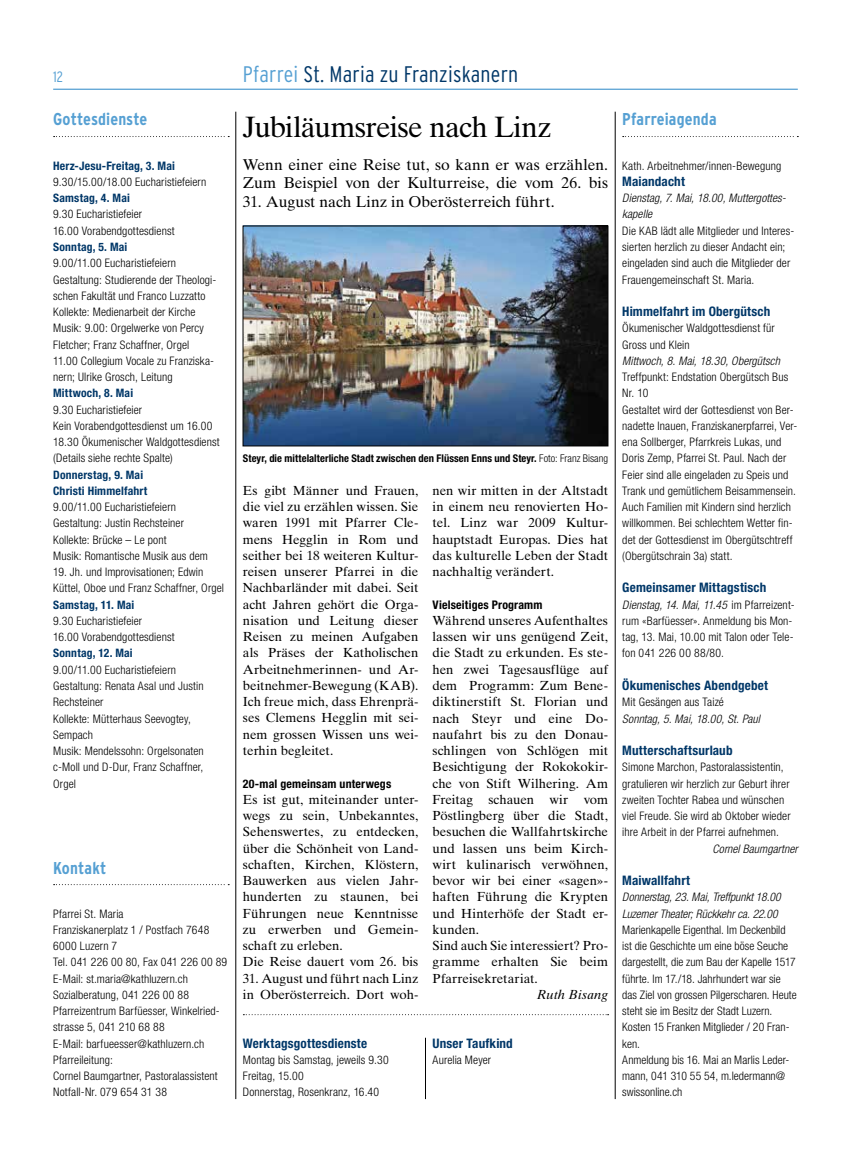
<style>
.page{position:relative;width:851px;height:1170px;background:#fff}
.page>*{position:absolute;margin:0;border:0;box-sizing:border-box;transform-origin:0 0}
.t1{font:29.38px "Times Ten LT Std";letter-spacing:-.025em;color:#000}
.t2{font:300 condensed 22.5px "Interstate";letter-spacing:.01em;color:#003768}
.t3{font:700 condensed 17.12px "Interstate";letter-spacing:.005em;color:#56a0d3}
.t4{font:15.62px/18.8px "Times Ten LT Std";letter-spacing:-.005em;color:#000}
.t5{font:300 condensed 15px "Interstate";color:#56a0d3}
.t6{font:13.12px/16.2px "Times Ten LT Std";color:#000}
.t7{font:700 condensed 13.12px "Helvetica Neue LT Std";letter-spacing:.015em;color:#003768}
.t8{font:italic 13.12px "Times Ten LT Std";letter-spacing:.015em;color:#000}
.t9{font:700 condensed 11.88px "Helvetica Neue LT Std";letter-spacing:.015em;color:#000}
.t10{font:300 condensed 11.75px/16.2px "Helvetica Neue LT Std";letter-spacing:.01em;color:#000}
.t11{font:italic 300 condensed 11.75px/16.2px "Helvetica Neue LT Std";letter-spacing:.005em;color:#000}
.t12{font:700 condensed 11.75px "Helvetica Neue LT Std";letter-spacing:.015em;color:#003768}
.t13{font:700 condensed 11.62px "Helvetica Neue LT Std";letter-spacing:.015em;color:#003768}
.t14{font:700 condensed 10.62px "Helvetica Neue LT Std";letter-spacing:.005em;color:#000}
.s1{color:#56a0d3}
.s2{font-weight:300}
.s3{font-style:italic}
</style>
<div class="page">
<hr style="left:53px;top:89px;width:744px;height:1px;background:#56a0d3">
<svg style="left:54px;top:136px;width:175px;height:1px"></svg>
<hr style="left:235px;top:112px;width:1px;height:986px;background:#000">
<hr style="left:615px;top:112px;width:1px;height:986px;background:#000">
<svg style="left:622px;top:136px;width:176px;height:1px"></svg>
<svg style="left:54px;top:884px;width:175px;height:1px"></svg>
<svg style="left:243px;top:1014px;width:365px;height:1px"></svg>
<hr style="left:425px;top:1037px;width:1px;height:61px;background:#000">
<img style="left:245px;top:228px;width:361px;height:216px">
<div style="left:243px;top:226px;width:365px;height:220px;border:1px solid #000"></div>
<p class="t5" style="left:53px;top:68px;width:11px">12</p>
<h2 class="t2" style="left:243px;top:62px;width:277px"><span class="s1">Pfarrei</span> St. Maria zu Franziskanern</h2>
<h3 class="t3" style="left:53px;top:110px;width:96px">Gottesdienste</h3>
<p class="t12" style="left:53px;top:158px;width:123px">Herz-Jesu-Freitag, 3. Mai</p>
<p class="t10" style="left:53px;top:173px;width:155px">9.30/15.00/18.00 Eucharistiefeiern</p>
<p class="t13" style="left:53px;top:191px;width:78px">Samstag, 4. Mai</p>
<p class="t10" style="left:53px;top:206px;width:123px">9.30 Eucharistiefeier<br>16.00 Vorabendgottesdienst</p>
<p class="t13" style="left:53px;top:240px;width:76px">Sonntag, 5. Mai</p>
<p class="t10" style="left:53px;top:255px;width:165px">9.00/11.00 Eucharistiefeiern Gestaltung: Studierende der Theologi&shy;schen Fakultät und Franco Luzzatto Kollekte: Medienarbeit der Kirche Musik: 9.00: Orgelwerke von Percy Fletcher; Franz Schaffner, Orgel 11.00 Collegium Vocale zu Franziska&shy;nern; Ulrike Grosch, Leitung</p>
<p class="t13" style="left:53px;top:386px;width:81px">Mittwoch, 8. Mai</p>
<p class="t10" style="left:53px;top:401px;width:168px">9.30 Eucharistiefeier<br>Kein Vorabendgottesdienst um 16.00<br>18.30 Ökumenischer Waldgottesdienst (Details siehe rechte Spalte)</p>
<p class="t13" style="left:53px;top:467px;width:91px">Donnerstag, 9. Mai</p>
<p class="t12" style="left:53px;top:483px;width:96px">Christi Himmelfahrt</p>
<p class="t10" style="left:53px;top:498px;width:156px">9.00/11.00 Eucharistiefeiern<br>Gestaltung: Justin Rechsteiner<br>Kollekte: Brücke – Le pont<br>Musik: Romantische Musik aus dem</p>
<p class="t10" style="left:53px;top:563px;width:172px">19. Jh. und Improvisationen; Edwin<br>Küttel, Oboe und Franz Schaffner, Orgel</p>
<p class="t13" style="left:53px;top:597px;width:83px">Samstag, 11. Mai</p>
<p class="t10" style="left:53px;top:612px;width:123px">9.30 Eucharistiefeier<br>16.00 Vorabendgottesdienst</p>
<p class="t13" style="left:53px;top:646px;width:81px">Sonntag, 12. Mai</p>
<p class="t10" style="left:53px;top:661px;width:152px">9.00/11.00 Eucharistiefeiern<br>Gestaltung: Renata Asal und Justin<br>Rechsteiner<br>Kollekte: Mütterhaus Seevogtey,<br>Sempach<br>Musik: Mendelssohn: Orgelsonaten c-Moll und D-Dur, Franz Schaffner,<br>Orgel</p>
<h1 class="t1" style="left:243px;top:110px;width:310px">Jubiläumsreise nach Linz</h1>
<h3 class="t4" style="left:243px;top:155px;width:367px">Wenn einer eine Reise tut, so kann er was erzählen.<br>Zum Beispiel von der Kulturreise, die vom 26. bis</h3>
<h3 class="t4" style="left:243px;top:192px;width:313px">31. August nach Linz in Oberösterreich führt.</h3>
<p class="t14" style="left:243px;top:452px;width:366px">Steyr, die mittelalterliche Stadt zwischen den Flüssen Enns und Steyr. <span class="s2">Foto: Franz Bisang</span></p>
<p class="t6" style="left:243px;top:482px;width:177px;text-align:justify">Es gibt Männer und Frauen, die viel zu erzählen wissen. Sie waren 1991 mit Pfarrer Cle&shy;mens Hegglin in Rom und seither bei 18 weiteren Kultur&shy;reisen unserer Pfarrei in die Nachbarländer mit dabei. Seit acht Jahren gehört die Orga&shy;nisation und Leitung dieser Reisen zu meinen Aufgaben als Präses der Katholischen Arbeitnehmerinnen- und Ar&shy;beitnehmer-Bewegung (KAB).<br>Ich freue mich, dass Ehrenprä&shy;ses Clemens Hegglin mit sei&shy;nem grossen Wissen uns wei&shy;terhin begleitet.</p>
<p class="t9" style="left:243px;top:776px;width:150px">20-mal gemeinsam unterwegs</p>
<p class="t6" style="left:243px;top:791px;width:177px">Es ist gut, miteinander unter&shy;wegs zu sein, Unbekanntes,<br>Sehenswertes, zu entdecken, über die Schönheit von Land&shy;schaften, Kirchen, Klöstern,<br>Bauwerken aus vielen Jahr&shy;hunderten zu staunen, bei<br>Führungen neue Kenntnisse zu erwerben und Gemein&shy;schaft zu erleben.<br>Die Reise dauert vom 26. bis</p>
<p class="t6" style="left:243px;top:969px;width:177px">31. August und führt nach Linz in Oberösterreich. Dort woh-</p>
<p class="t7" style="left:243px;top:1034px;width:126px">Werktagsgottesdienste</p>
<p class="t10" style="left:243px;top:1051px;width:147px">Montag bis Samstag, jeweils 9.30<br>Freitag, 15.00<br>Donnerstag, Rosenkranz, 16.40</p>
<p class="t6" style="left:432px;top:482px;width:177px;text-align:justify">nen wir mitten in der Altstadt in einem neu renovierten Ho&shy;tel. Linz war 2009 Kultur&shy;hauptstadt Europas. Dies hat das kulturelle Leben der Stadt nachhaltig verändert.</p>
<p class="t9" style="left:432px;top:597px;width:111px">Vielseitiges Programm</p>
<p class="t6" style="left:432px;top:612px;width:177px">Während unseres Aufenthaltes lassen wir uns genügend Zeit, die Stadt zu erkunden. Es ste&shy;hen zwei Tagesausflüge auf dem Programm: Zum Bene&shy;diktinerstift St. Florian und nach Steyr und eine Do&shy;naufahrt bis zu den Donau&shy;schlingen von Schlögen mit<br>Besichtigung der Rokokokir&shy;che von Stift Wilhering. Am<br>Freitag schauen wir vom<br>Pöstlingberg über die Stadt, besuchen die Wallfahrtskirche und lassen uns beim Kirch&shy;wirt kulinarisch verwöhnen, bevor wir bei einer «sagen»- haften Führung die Krypten und Hinterhöfe der Stadt er&shy;kunden.<br>Sind auch Sie interessiert? Pro&shy;gramme erhalten Sie beim<br>Pfarreisekretariat.</p>
<p class="t8" style="left:536px;top:986px;width:73px">Ruth Bisang</p>
<h3 class="t3" style="left:53px;top:857px;width:55px">Kontakt</h3>
<p class="t10" style="left:53px;top:905px;width:175px">Pfarrei St. Maria<br>Franziskanerplatz 1 / Postfach 7648<br>6000 Luzern 7<br>Tel. 041 226 00 80, Fax 041 226 00 89<br>E-Mail: st.maria@kathluzern.ch<br>Sozialberatung, 041 226 00 88<br>Pfarreizentrum Barfüesser, Winkelried&shy;strasse 5, 041 210 68 88<br>E-Mail: barfueesser@kathluzern.ch<br>Pfarreileitung:<br>Cornel Baumgartner, Pastoralassistent<br>Notfall-Nr. 079 654 31 38</p>
<p class="t7" style="left:432px;top:1034px;width:82px">Unser Taufkind</p>
<p class="t10" style="left:432px;top:1051px;width:60px">Aurelia Meyer</p>
<h3 class="t3" style="left:622px;top:110px;width:96px">Pfarreiagenda</h3>
<p class="t10" style="left:622px;top:157px;width:160px">Kath. Arbeitnehmer/innen-Bewegung</p>
<p class="t7" style="left:622px;top:173px;width:64px">Maiandacht</p>
<p class="t11" style="left:622px;top:190px;width:164px">Dienstag, 7. Mai, 18.00, Muttergottes&shy;kapelle</p>
<p class="t10" style="left:622px;top:222px;width:173px">Die KAB lädt alle Mitglieder und Interes&shy;sierten herzlich zu dieser Andacht ein; eingeladen sind auch die Mitglieder der Frauengemeinschaft St. Maria.</p>
<p class="t7" style="left:622px;top:303px;width:149px">Himmelfahrt im Obergütsch</p>
<p class="t10" style="left:622px;top:320px;width:154px">Ökumenischer Waldgottesdienst für<br>Gross und Klein</p>
<p class="t11" style="left:622px;top:353px;width:159px">Mittwoch, 8. Mai, 18.30, Obergütsch</p>
<p class="t10" style="left:622px;top:368px;width:176px">Treffpunkt: Endstation Obergütsch Bus Nr. 10<br>Gestaltet wird der Gottesdienst von Ber&shy;nadette Inauen, Franziskanerpfarrei, Ver&shy;ena Sollberger, Pfarrkreis Lukas, und Doris Zemp, Pfarrei St. Paul. Nach der Feier sind alle eingeladen zu Speis und Trank und gemütlichem Beisammensein.<br>Auch Familien mit Kindern sind herzlich willkommen. Bei schlechtem Wetter fin&shy;det der Gottesdienst im Obergütschtreff (Obergütschrain 3a) statt.</p>
<p class="t7" style="left:622px;top:579px;width:145px">Gemeinsamer Mittagstisch</p>
<p class="t10" style="left:622px;top:596px;width:174px"><span class="s3">Dienstag, 14. Mai, 11.45</span> im Pfarreizent&shy;rum «Barfüesser». Anmeldung bis Mon&shy;tag, 13. Mai, 10.00 mit Talon oder Tele&shy;fon 041 226 00 88/80.</p>
<p class="t7" style="left:622px;top:677px;width:147px">Ökumenisches Abendgebet</p>
<p class="t10" style="left:622px;top:693px;width:103px">Mit Gesängen aus Taizé</p>
<p class="t11" style="left:622px;top:710px;width:139px">Sonntag, 5. Mai, 18.00, St. Paul</p>
<p class="t7" style="left:622px;top:742px;width:112px">Mutterschaftsurlaub</p>
<p class="t10" style="left:622px;top:758px;width:170px">Simone Marchon, Pastoralassistentin, gratulieren wir herzlich zur Geburt ihrer zweiten Tochter Rabea und wünschen viel Freude. Sie wird ab Oktober wieder ihre Arbeit in der Pfarrei aufnehmen.</p>
<p class="t11" style="left:712px;top:840px;width:87px">Cornel Baumgartner</p>
<p class="t7" style="left:622px;top:872px;width:69px">Maiwallfahrt</p>
<p class="t11" style="left:622px;top:889px;width:160px">Donnerstag, 23. Mai, Treffpunkt 18.00<br>Luzerner Theater; Rückkehr ca. 22.00</p>
<p class="t10" style="left:622px;top:921px;width:176px">Marienkapelle Eigenthal. Im Deckenbild ist die Geschichte um eine böse Seuche dargestellt, die zum Bau der Kapelle 1517 führte. Im 17./18. Jahrhundert war sie das Ziel von grossen Pilgerscharen. Heute steht sie im Besitz der Stadt Luzern.<br>Kosten 15 Franken Mitglieder / 20 Fran&shy;ken.<br>Anmeldung bis 16. Mai an Marlis Leder&shy;mann, 041 310 55 54, m.ledermann@ swissonline.ch</p>
</div>
